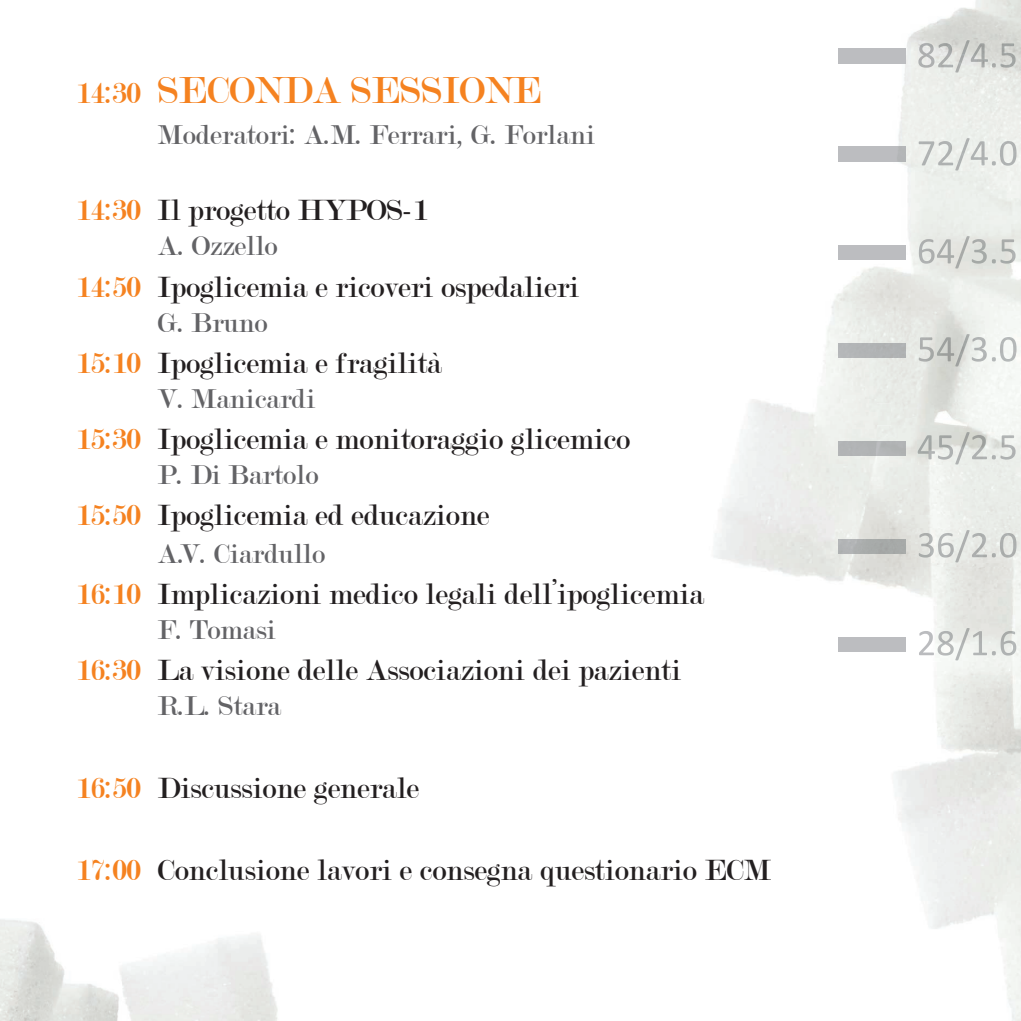
<style>
.page{position:relative;width:1021px;height:1021px;background:#fff}
.page>*{position:absolute;margin:0;border:0;box-sizing:border-box;transform-origin:0 0}
.t1{font:40.5px "Modern";color:#f58220}
.t2{font:31.5px "Modern";color:#231f20}
.t3{font:29.25px "Modern";color:#636366}
.s1{font-size:31.5px}
.s2{color:#f58220}
</style>
<div class="page">
<img style="left:891px;top:403px;width:129px;height:22px">
<img style="left:877px;top:425px;width:143px;height:595px">
<img style="left:0;top:919px;width:278px;height:101px">
<img style="left:838px;top:441px;width:67px;height:14px">
<img style="left:838px;top:539px;width:67px;height:14px">
<img style="left:838px;top:637px;width:67px;height:14px">
<img style="left:918px;top:40px;width:97px;height:33px">
<img style="left:918px;top:138px;width:98px;height:32px">
<img style="left:918px;top:236px;width:97px;height:32px">
<img style="left:918px;top:334px;width:98px;height:32px">
<img style="left:917px;top:432px;width:98px;height:32px">
<img style="left:918px;top:530px;width:98px;height:32px">
<img style="left:919px;top:628px;width:97px;height:32px">
<p class="t1" style="left:77px;top:70px;width:466px"><span class="s1">14:30</span> SECONDA SESSIONE</p>
<p class="t3" style="left:158px;top:120px;width:439px">Moderatori: A.M. Ferrari, G. Forlani</p>
<p class="t2" style="left:77px;top:195px;width:353px"><span class="s2">14:30</span> Il progetto HYPOS-1</p>
<p class="t3" style="left:158px;top:231px;width:122px">A. Ozzello</p>
<p class="t2" style="left:77px;top:271px;width:504px"><span class="s2">14:50</span> Ipoglicemia e ricoveri ospedalieri</p>
<p class="t3" style="left:158px;top:308px;width:111px">G. Bruno</p>
<p class="t2" style="left:77px;top:347px;width:367px"><span class="s2">15:10</span> Ipoglicemia e fragilità</p>
<p class="t3" style="left:158px;top:384px;width:159px">V. Manicardi</p>
<p class="t2" style="left:77px;top:423px;width:555px"><span class="s2">15:30</span> Ipoglicemia e monitoraggio glicemico</p>
<p class="t3" style="left:158px;top:460px;width:162px">P. Di Bartolo</p>
<p class="t2" style="left:77px;top:499px;width:414px"><span class="s2">15:50</span> Ipoglicemia ed educazione</p>
<p class="t3" style="left:158px;top:539px;width:169px">A.V. Ciardullo</p>
<p class="t2" style="left:77px;top:578px;width:629px"><span class="s2">16:10</span> Implicazioni medico legali dell’ipoglicemia</p>
<p class="t3" style="left:158px;top:615px;width:120px">F. Tomasi</p>
<p class="t2" style="left:77px;top:654px;width:606px"><span class="s2">16:30</span> La visione delle Associazioni dei pazienti</p>
<p class="t3" style="left:158px;top:691px;width:125px">R.L. Stara</p>
<p class="t2" style="left:77px;top:772px;width:344px"><span class="s2">16:50</span> Discussione generale</p>
<p class="t2" style="left:77px;top:854px;width:695px"><span class="s2">17:00</span> Conclusione lavori e consegna questionario ECM</p>
</div>
